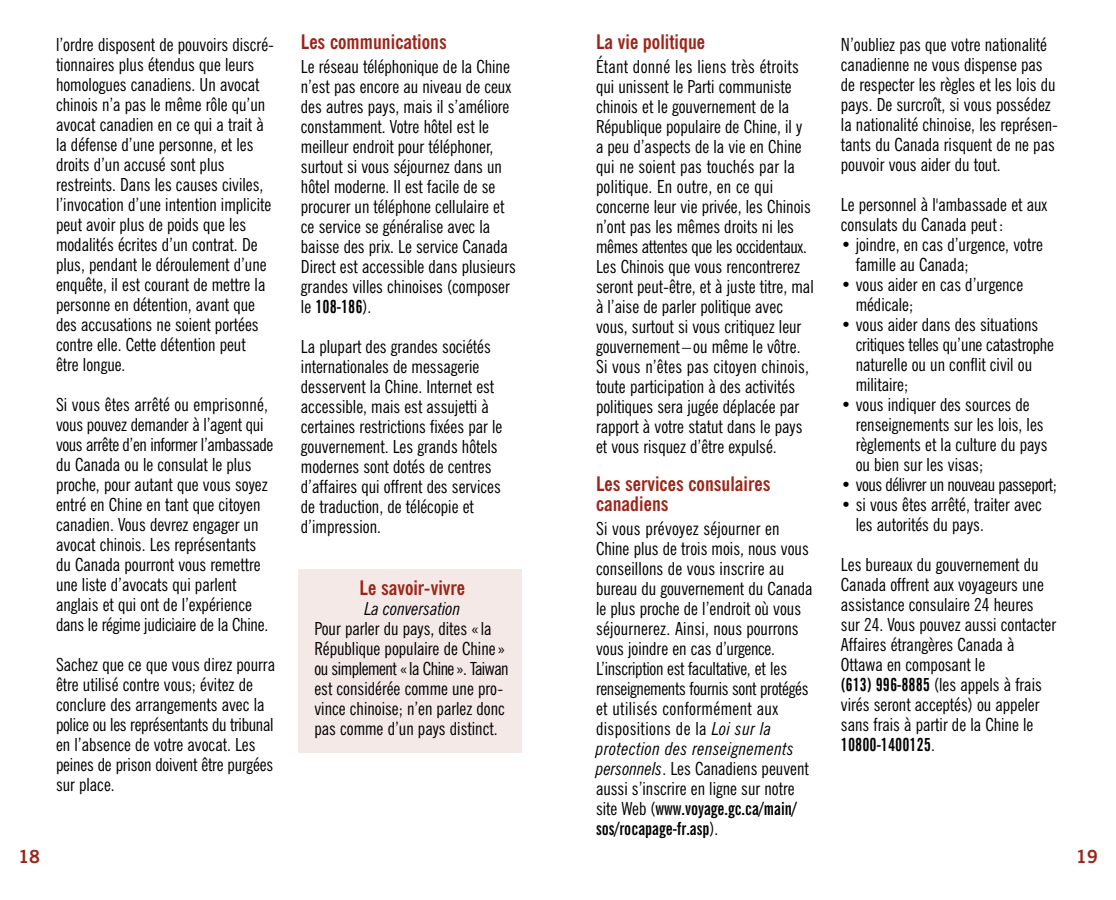
<style>
.page{position:relative;width:1116px;height:900px;background:#fff}
.page>*{position:absolute;margin:0;border:0;box-sizing:border-box;transform-origin:0 0}
.t1{font:700 condensed 20px/20px "News Gothic BT";color:#9c2519}
.t2{font:condensed 18px/20px "News Gothic BT";color:#000}
.t3{font:condensed 18px "News Gothic BT";letter-spacing:-.025em;color:#000}
.t4{font:italic condensed 18px "News Gothic BT";color:#000}
.t5{font:700 18px "News Gothic BT";color:#9c2519}
.s1{font-weight:700;font-stretch:extra-condensed}
.s2{font-style:italic}
</style>
<div class="page">
<div style="left:298px;top:569px;width:224px;height:184px;background:#f5e9e8"></div>
<p class="t2" style="left:56px;top:36px;width:220px">l’ordre disposent de pouvoirs discré&shy;tionnaires plus étendus que leurs homologues canadiens. Un avocat chinois n’a pas le même rôle qu’un avocat canadien en ce qui a trait à la défense d’une personne, et les droits d’un accusé sont plus restreints. Dans les causes civiles, l’invocation d’une intention implicite peut avoir plus de poids que les modalités écrites d’un contrat. De plus, pendant le déroulement d’une enquête, il est courant de mettre la personne en détention, avant que des accusations ne soient portées contre elle. Cette détention peut<br>être longue.</p>
<p class="t2" style="left:56px;top:396px;width:219px">Si vous êtes arrêté ou emprisonné, vous pouvez demander à l’agent qui vous arrête d’en informer l’ambassade du Canada ou le consulat le plus proche, pour autant que vous soyez entré en Chine en tant que citoyen canadien. Vous devrez engager un avocat chinois. Les représentants du Canada pourront vous remettre une liste d’avocats qui parlent anglais et qui ont de l’expérience dans le régime judiciaire de la Chine.</p>
<p class="t2" style="left:56px;top:656px;width:221px">Sachez que ce que vous direz pourra être utilisé contre vous; évitez de conclure des arrangements avec la police ou les représentants du tribunal en l’absence de votre avocat. Les peines de prison doivent être purgées sur place.</p>
<p class="t1" style="left:301px;top:34px;width:147px">Les communications</p>
<p class="t2" style="left:301px;top:58px;width:216px">Le réseau téléphonique de la Chine n’est pas encore au niveau de ceux des autres pays, mais il s’améliore constamment. Votre hôtel est le meilleur endroit pour téléphoner, surtout si vous séjournez dans un hôtel moderne. Il est facile de se procurer un téléphone cellulaire et ce service se généralise avec la baisse des prix. Le service Canada<br>Direct est accessible dans plusieurs grandes villes chinoises (composer le <span class="s1">108-186</span>).</p>
<p class="t2" style="left:301px;top:338px;width:203px">La plupart des grandes sociétés internationales de messagerie desservent la Chine. Internet est accessible, mais est assujetti à certaines restrictions fixées par le gouvernement. Les grands hôtels modernes sont dotés de centres d’affaires qui offrent des services de traduction, de télécopie et d’impression.</p>
<p class="t1" style="left:360px;top:579px;width:107px">Le savoir-vivre</p>
<p class="t4" style="left:364px;top:602px;width:98px">La conversation</p>
<p class="t2" style="left:314px;top:620px;width:196px">Pour parler du pays, dites « la<br>République populaire de Chine » ou simplement «la Chine». Taiwan est considérée comme une pro&shy;vince chinoise; n’en parlez donc pas comme d’un pays distinct.</p>
<p class="t1" style="left:596px;top:34px;width:111px">La vie politique</p>
<p class="t2" style="left:596px;top:58px;width:219px">Étant donné les liens très étroits qui unissent le Parti communiste chinois et le gouvernement de la République populaire de Chine, il y a peu d’aspects de la vie en Chine qui ne soient pas touchés par la politique. En outre, en ce qui concerne leur vie privée, les Chinois n’ont pas les mêmes droits ni les mêmes attentes que les occidentaux.<br>Les Chinois que vous rencontrerez seront peut-être, et à juste titre, mal à l’aise de parler politique avec vous, surtout si vous critiquez leur gouvernement – ou même le vôtre.<br>Si vous n’êtes pas citoyen chinois, toute participation à des activités politiques sera jugée déplacée par rapport à votre statut dans le pays et vous risquez d’être expulsé.</p>
<p class="t1" style="left:596px;top:476px;width:176px">Les services consulaires canadiens</p>
<p class="t2" style="left:596px;top:520px;width:218px">Si vous prévoyez séjourner en<br>Chine plus de trois mois, nous vous conseillons de vous inscrire au bureau du gouvernement du Canada le plus proche de l’endroit où vous séjournerez. Ainsi, nous pourrons vous joindre en cas d’urgence.<br>L’inscription est facultative, et les renseignements fournis sont protégés et utilisés conformément aux dispositions de la <span class="s2">Loi sur la protection des renseignements personnels</span>. Les Canadiens peuvent aussi s’inscrire en ligne sur notre site Web (<span class="s1">www.voyage.gc.ca/main/ sos/rocapage-fr.asp</span>).</p>
<p class="t2" style="left:841px;top:36px;width:219px">N’oubliez pas que votre nationalité canadienne ne vous dispense pas de respecter les règles et les lois du pays. De surcroît, si vous possédez la nationalité chinoise, les représen&shy;tants du Canada risquent de ne pas pouvoir vous aider du tout.</p>
<p class="t2" style="left:841px;top:196px;width:208px">Le personnel à l'ambassade et aux consulats du Canada peut :</p>
<p class="t2" style="left:856px;top:236px;width:189px;text-indent:-15px">• joindre, en cas d’urgence, votre famille au Canada;</p>
<p class="t2" style="left:856px;top:276px;width:169px;text-indent:-15px">• vous aider en cas d’urgence médicale;</p>
<p class="t2" style="left:856px;top:316px;width:200px;text-indent:-15px">• vous aider dans des situations critiques telles qu’une catastrophe naturelle ou un conflit civil ou militaire;</p>
<p class="t2" style="left:856px;top:396px;width:193px;text-indent:-15px">• vous indiquer des sources de renseignements sur les lois, les règlements et la culture du pays ou bien sur les visas;</p>
<p class="t3" style="left:841px;top:478px;width:218px">• vous délivrer un nouveau passeport;</p>
<p class="t2" style="left:856px;top:496px;width:188px;text-indent:-15px">• si vous êtes arrêté, traiter avec les autorités du pays.</p>
<p class="t2" style="left:841px;top:556px;width:217px">Les bureaux du gouvernement du<br>Canada offrent aux voyageurs une assistance consulaire 24 heures sur 24. Vous pouvez aussi contacter<br>Affaires étrangères Canada à<br>Ottawa en composant le<br><span class="s1">(613) 996-8885</span> (les appels à frais virés seront acceptés) ou appeler sans frais à partir de la Chine le<br><span class="s1">10800-1400125</span>.</p>
<p class="t5" style="left:18px;top:850px;width:23px">18</p>
<p class="t5" style="left:1076px;top:850px;width:23px">19</p>
</div>
